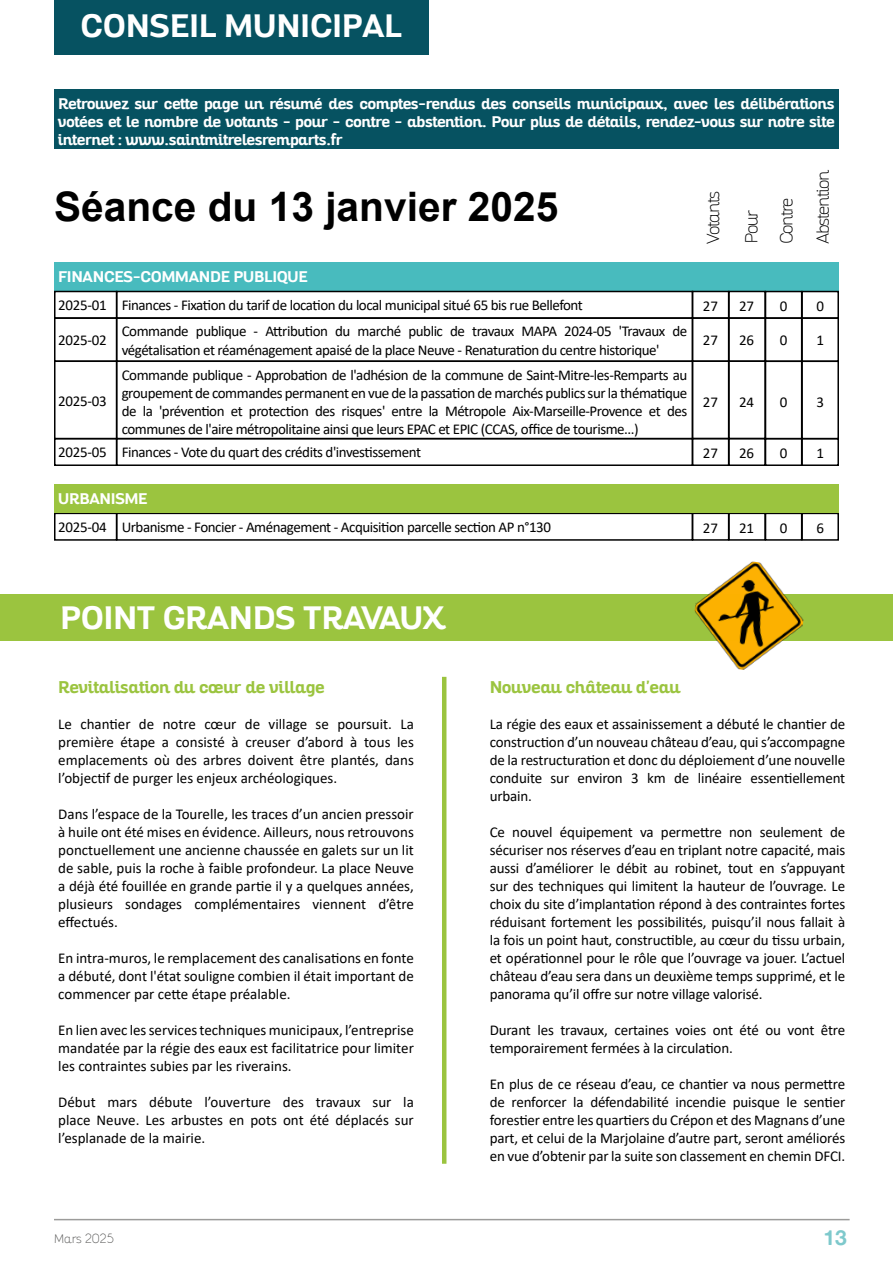
<style>
.page{position:relative;width:893px;height:1263px;background:#fff}
.page>*{position:absolute;margin:0;border:0;box-sizing:border-box;transform-origin:0 0}
.t1{font:700 40.65px "Arial";color:#000}
.t2{font:700 31.5px "Altair";color:#fff}
.t3{font:21px "Alte Haas Grotesk Bold";color:#7ec9cc}
.t4{font:100 16.95px/34.8px "Altair";letter-spacing:-.06em;color:#000}
.t5{font:700 16.5px "Altair";color:#9bc43f}
.t6{font:15px/18px "Calibri";letter-spacing:-.015em;color:#000;text-align:justify}
.t7{font:700 15px/18px "Altair";letter-spacing:-.01em;color:#fff;text-align:justify}
.t8{font:100 12px "Altair";color:#575756}
.s1{font-family:"Caviar Dreams";font-weight:400}
</style>
<div class="page">
<hr style="left:54px;top:1219px;width:796px;height:1px;background:#9b9b9a">
<div style="left:54px;top:0;width:375px;height:54px;background:#065261"></div>
<div style="left:54px;top:89px;width:785px;height:60px;background:#065261"></div>
<div style="left:54px;top:263px;width:785px;height:28px;background:#48bbbe"></div>
<div style="left:801px;top:291px;width:38px;height:28px;border:2px solid #000"></div>
<div style="left:801px;top:438px;width:38px;height:28px;border:2px solid #000"></div>
<div style="left:801px;top:317px;width:38px;height:45px;border:2px solid #000"></div>
<div style="left:801px;top:361px;width:38px;height:78px;border:2px solid #000"></div>
<div style="left:765px;top:291px;width:37px;height:28px;border:2px solid #000"></div>
<div style="left:765px;top:438px;width:37px;height:28px;border:2px solid #000"></div>
<div style="left:765px;top:317px;width:37px;height:45px;border:2px solid #000"></div>
<div style="left:765px;top:361px;width:37px;height:78px;border:2px solid #000"></div>
<div style="left:692px;top:291px;width:37px;height:28px;border:2px solid #000"></div>
<div style="left:692px;top:317px;width:37px;height:45px;border:2px solid #000"></div>
<div style="left:692px;top:360px;width:37px;height:79px;border:2px solid #000"></div>
<div style="left:728px;top:291px;width:38px;height:28px;border:2px solid #000"></div>
<div style="left:728px;top:438px;width:38px;height:28px;border:2px solid #000"></div>
<div style="left:728px;top:317px;width:38px;height:45px;border:2px solid #000"></div>
<div style="left:728px;top:360px;width:38px;height:79px;border:2px solid #000"></div>
<div style="left:54px;top:291px;width:63px;height:28px;border:2px solid #000"></div>
<div style="left:54px;top:438px;width:63px;height:28px;border:2px solid #000"></div>
<div style="left:54px;top:317px;width:63px;height:45px;border:2px solid #000"></div>
<div style="left:54px;top:360px;width:63px;height:79px;border:2px solid #000"></div>
<div style="left:116px;top:291px;width:577px;height:28px;border:2px solid #000"></div>
<div style="left:116px;top:438px;width:577px;height:28px;border:2px solid #000"></div>
<div style="left:116px;top:317px;width:577px;height:45px;border:2px solid #000"></div>
<div style="left:116px;top:360px;width:577px;height:79px;border:2px solid #000"></div>
<div style="left:801px;top:513px;width:38px;height:28px;border:2px solid #000"></div>
<div style="left:765px;top:513px;width:37px;height:28px;border:2px solid #000"></div>
<div style="left:692px;top:513px;width:37px;height:28px;border:2px solid #000"></div>
<div style="left:728px;top:513px;width:38px;height:28px;border:2px solid #000"></div>
<div style="left:54px;top:513px;width:63px;height:28px;border:2px solid #000"></div>
<div style="left:116px;top:513px;width:577px;height:28px;border:2px solid #000"></div>
<div style="left:54px;top:484px;width:785px;height:29px;background:#9bc43f"></div>
<div style="left:0;top:594px;width:893px;height:47px;background:#9bc43f"></div>
<hr style="left:442px;top:677px;width:4px;height:487px;background:#9bc43f">
<img style="left:694px;top:561px;width:110px;height:109px">
<h2 class="t2" style="left:81px;top:5px;width:323px">CONSEIL MUNICIPAL</h2>
<p class="t7" style="left:58px;top:95px;width:778px">Retrouvez sur cette page un résumé des comptes-rendus des conseils municipaux, avec les délibérations votées et le nombre de votants - pour - contre - abstention. Pour plus de détails, rendez-vous sur notre site internet : www.saintmitrelesremparts.fr</p>
<h1 class="t1" style="left:54px;top:178px;width:506px">Séance du 13 janvier 2025</h1>
<p class="t4" style="left:696px;top:244px;width:54px;rotate:-90deg">Votants</p>
<p class="t4" style="left:734px;top:244px;width:48px;rotate:-90deg">Pour<br>Contre</p>
<p class="t4" style="left:806px;top:244px;width:76px;rotate:-90deg">Abstention</p>
<p class="t7" style="left:58px;top:268px;width:251px">FINANCES-COMMANDE PUBLIQUE</p>
<p class="t6" style="left:58px;top:296px;width:50px">2025-01</p>
<p class="t6" style="left:122px;top:295px;width:463px">Finances - Fixation du tarif de location du local municipal situé 65 bis rue Bellefont</p>
<p class="t6" style="left:703px;top:297px;width:17px">27</p>
<p class="t6" style="left:739px;top:297px;width:17px">27</p>
<p class="t6" style="left:780px;top:297px;width:9px">0</p>
<p class="t6" style="left:816px;top:297px;width:9px">0</p>
<p class="t6" style="left:58px;top:331px;width:50px">2025-02</p>
<p class="t6" style="left:58px;top:391px;width:50px">2025-03</p>
<p class="t6" style="left:122px;top:322px;width:567px">Commande publique - Attribution du marché public de travaux MAPA 2024-05 'Travaux de végétalisation et réaménagement apaisé de la place Neuve - Renaturation du centre historique'</p>
<p class="t6" style="left:122px;top:365px;width:567px">Commande publique - Approbation de l'adhésion de la commune de Saint-Mitre-les-Remparts au groupement de commandes permanent en vue de la passation de marchés publics sur la thématique de la 'prévention et protection des risques' entre la Métropole Aix-Marseille-Provence et des communes de l'aire métropolitaine ainsi que leurs EPAC et EPIC (CCAS, office de tourisme...)</p>
<p class="t6" style="left:703px;top:331px;width:17px">27</p>
<p class="t6" style="left:703px;top:392px;width:17px">27</p>
<p class="t6" style="left:739px;top:331px;width:17px">26</p>
<p class="t6" style="left:739px;top:392px;width:17px">24</p>
<p class="t6" style="left:780px;top:331px;width:9px">0</p>
<p class="t6" style="left:780px;top:392px;width:9px">0</p>
<p class="t6" style="left:816px;top:331px;width:9px">1</p>
<p class="t6" style="left:816px;top:392px;width:9px">3</p>
<p class="t6" style="left:58px;top:443px;width:50px">2025-05</p>
<p class="t6" style="left:122px;top:443px;width:301px">Finances - Vote du quart des crédits d'investissement</p>
<p class="t6" style="left:703px;top:444px;width:17px">27</p>
<p class="t6" style="left:739px;top:444px;width:17px">26</p>
<p class="t6" style="left:780px;top:444px;width:9px">0</p>
<p class="t6" style="left:816px;top:444px;width:9px">1</p>
<p class="t7" style="left:58px;top:490px;width:91px">URBANISME</p>
<p class="t6" style="left:58px;top:517px;width:494px">2025-04 Urbanisme - Foncier - Aménagement - Acquisition parcelle section AP n°130</p>
<p class="t6" style="left:703px;top:518px;width:17px">27</p>
<p class="t6" style="left:739px;top:518px;width:17px">21</p>
<p class="t6" style="left:780px;top:518px;width:9px">0</p>
<p class="t6" style="left:816px;top:518px;width:9px">6</p>
<h2 class="t2" style="left:60px;top:598px;width:387px">POINT GRANDS TRAVAUX</h2>
<p class="t5" style="left:58px;top:677px;width:268px">Revitalisation du cœur de village</p>
<p class="t6" style="left:58px;top:715px;width:357px">Le chantier de notre cœur de village se poursuit. La première étape a consisté à creuser d’abord à tous les emplacements où des arbres doivent être plantés, dans l’objectif de purger les enjeux archéologiques.</p>
<p class="t6" style="left:58px;top:805px;width:357px">Dans l’espace de la Tourelle, les traces d’un ancien pressoir à huile ont été mises en évidence. Ailleurs, nous retrouvons ponctuellement une ancienne chaussée en galets sur un lit de sable, puis la roche à faible profondeur. La place Neuve a déjà été fouillée en grande partie il y a quelques années, plusieurs sondages complémentaires viennent d’être effectués.</p>
<p class="t6" style="left:58px;top:949px;width:357px">En intra-muros, le remplacement des canalisations en fonte a débuté, dont l'état souligne combien il était important de commencer par cette étape préalable.</p>
<p class="t6" style="left:58px;top:1021px;width:357px">En lien avec les services techniques municipaux, l’entreprise mandatée par la régie des eaux est facilitatrice pour limiter les contraintes subies par les riverains.</p>
<p class="t6" style="left:58px;top:1093px;width:357px">Début mars débute l’ouverture des travaux sur la place Neuve. Les arbustes en pots ont été déplacés sur l’esplanade de la mairie.</p>
<p class="t5" style="left:490px;top:677px;width:192px">Nouveau château d'eau</p>
<p class="t6" style="left:490px;top:715px;width:357px">La régie des eaux et assainissement a débuté le chantier de construction d’un nouveau château d’eau, qui s’accompagne de la restructuration et donc du déploiement d’une nouvelle conduite sur environ 3 km de linéaire essentiellement urbain.</p>
<p class="t6" style="left:490px;top:823px;width:357px">Ce nouvel équipement va permettre non seulement de sécuriser nos réserves d’eau en triplant notre capacité, mais aussi d’améliorer le débit au robinet, tout en s’appuyant sur des techniques qui limitent la hauteur de l’ouvrage. Le choix du site d’implantation répond à des contraintes fortes réduisant fortement les possibilités, puisqu’il nous fallait à la fois un point haut, constructible, au cœur du tissu urbain, et opérationnel pour le rôle que l’ouvrage va jouer. L’actuel château d’eau sera dans un deuxième temps supprimé, et le panorama qu’il offre sur notre village valorisé.</p>
<p class="t6" style="left:490px;top:1021px;width:357px">Durant les travaux, certaines voies ont été ou vont être temporairement fermées à la circulation.</p>
<p class="t6" style="left:490px;top:1075px;width:357px">En plus de ce réseau d’eau, ce chantier va nous permettre de renforcer la défendabilité incendie puisque le sentier forestier entre les quartiers du Crépon et des Magnans d’une part, et celui de la Marjolaine d’autre part, seront améliorés en vue d’obtenir par la suite son classement en chemin DFCI.</p>
<p class="t8" style="left:54px;top:1231px;width:62px">Mars <span class="s1">2025</span></p>
<h3 class="t3" style="left:824px;top:1224px;width:25px">13</h3>
</div>
